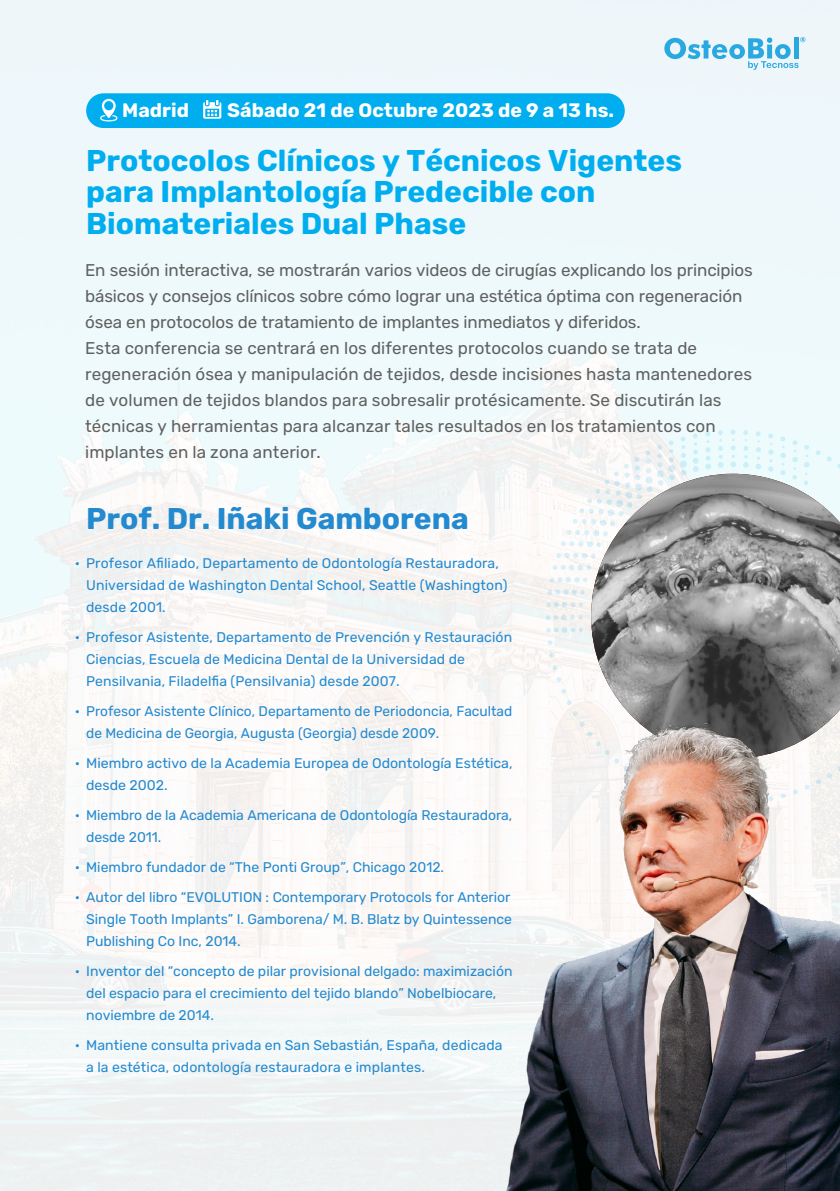
<style>
.page{position:relative;width:840px;height:1191px;background:#fff}
.page>*{position:absolute;margin:0;border:0;box-sizing:border-box;transform-origin:0 0}
.t1{font:700 30px/31.6px "Rubik";color:#00aeef}
.t2{font:700 30px "Rubik";color:#238ad0}
.t3{font:700 19.4px "Rubik";color:#fff}
.t4{font:300 17px/26px "Rubik";letter-spacing:.005em;color:#606060}
.t5{font:300 14px/22px "Rubik";color:#238ad0}
</style>
<div class="page">
<img style="left:0;top:0;width:839px;height:1191px">
<svg style="left:664px;top:37px;width:141px;height:33px;background:#addcf1"></svg>
<div style="left:86px;top:93px;width:538px;height:35px;background:#00aeef;border-radius:17px"></div>
<svg style="left:203px;top:100px;width:18px;height:19px"></svg>
<svg style="left:100px;top:99px;width:17px;height:22px"></svg>
<svg style="left:545px;top:430px;width:294px;height:255px;fill:#f3fafa"></svg>
<svg style="left:553px;top:438px;width:261px;height:195px"></svg>
<svg style="left:590px;top:474px;width:249px;height:211px;background:#999"></svg>
<img style="left:474px;top:685px;width:365px;height:506px">
<h2 class="t3" style="left:122px;top:100px;width:68px">Madrid</h2>
<h2 class="t3" style="left:227px;top:100px;width:388px">Sábado 21 de Octubre 2023 de 9 a 13 hs.</h2>
<h1 class="t1" style="left:86px;top:145px;width:597px">Protocolos Clínicos y Técnicos Vigentes para Implantología Predecible con<br>Biomateriales Dual Phase</h1>
<p class="t4" style="left:85px;top:257px;width:669px">En sesión interactiva, se mostrarán varios videos de cirugías explicando los principios básicos y consejos clínicos sobre cómo lograr una estética óptima con regeneración ósea en protocolos de tratamiento de implantes inmediatos y diferidos.<br>Esta conferencia se centrará en los diferentes protocolos cuando se trata de regeneración ósea y manipulación de tejidos, desde incisiones hasta mantenedores de volumen de tejidos blandos para sobresalir protésicamente. Se discutirán las técnicas y herramientas para alcanzar tales resultados en los tratamientos con implantes en la zona anterior.</p>
<h1 class="t2" style="left:86px;top:501px;width:384px">Prof. Dr. Iñaki Gamborena</h1>
<p class="t5" style="left:86px;top:553px;width:423px;text-indent:-11px">• Profesor Afiliado, Departamento de Odontología Restauradora,<br>Universidad de Washington Dental School, Seattle (Washington) desde 2001.</p>
<p class="t5" style="left:86px;top:627px;width:427px;text-indent:-11px">• Profesor Asistente, Departamento de Prevención y Restauración<br>Ciencias, Escuela de Medicina Dental de la Universidad de<br>Pensilvania, Filadelfia (Pensilvania) desde 2007.</p>
<p class="t5" style="left:86px;top:701px;width:427px;text-indent:-11px">• Profesor Asistente Clínico, Departamento de Periodoncia, Facultad de Medicina de Georgia, Augusta (Georgia) desde 2009.</p>
<p class="t5" style="left:86px;top:753px;width:427px;text-indent:-11px">• Miembro activo de la Academia Europea de Odontología Estética, desde 2002.</p>
<p class="t5" style="left:86px;top:805px;width:427px;text-indent:-11px">• Miembro de la Academia Americana de Odontología Restauradora, desde 2011.</p>
<p class="t5" style="left:75px;top:857px;width:370px">• Miembro fundador de “The Ponti Group”, Chicago 2012.</p>
<p class="t5" style="left:86px;top:887px;width:427px;text-align:justify;text-indent:-11px">• Autor del libro “EVOLUTION : Contemporary Protocols for Anterior Single Tooth Implants” I. Gamborena/ M. B. Blatz by Quintessence Publishing Co Inc, 2014.</p>
<p class="t5" style="left:86px;top:961px;width:427px;text-indent:-11px">• Inventor del “concepto de pilar provisional delgado: maximización del espacio para el crecimiento del tejido blando” Nobelbiocare, noviembre de 2014.</p>
<p class="t5" style="left:86px;top:1035px;width:418px;text-indent:-11px">• Mantiene consulta privada en San Sebastián, España, dedicada a la estética, odontología restauradora e implantes.</p>
</div>
